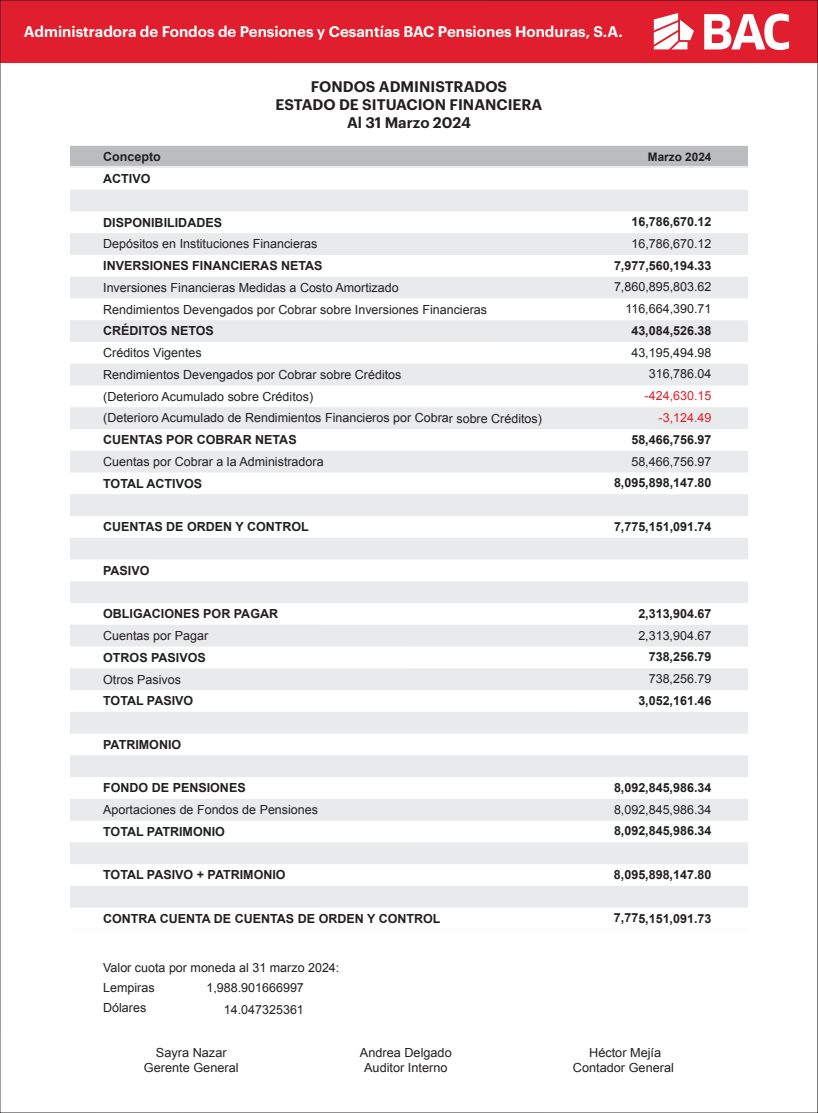
<style>
.page{position:relative;width:818px;height:1113px;background:#fff}
.page>*{position:absolute;margin:0;border:0;box-sizing:border-box;transform-origin:0 0}
.t1{font:600 15px "Graphik";color:#fff}
.t2{font:600 15px/18px "Graphik";color:#231f20;text-align:center}
.t3{font:12.5px/21.8px "Arial";color:#231f20}
.t4{font:700 12.5px/21.8px "Arial";color:#231f20}
.t5{font:12.5px/21.8px "Arial";color:#e11e2d;text-align:right}
.t6{font:700 11.75px "Arial";color:#231f20}
</style>
<div class="page">
<div style="left:70px;top:146px;width:677px;height:783px;background:#e9eaeb"></div>
<div style="left:70px;top:168px;width:677px;height:22px;background:#fff"></div>
<div style="left:70px;top:211px;width:677px;height:22px;background:#fff"></div>
<div style="left:70px;top:255px;width:677px;height:22px;background:#fff"></div>
<div style="left:70px;top:298px;width:677px;height:22px;background:#fff"></div>
<div style="left:70px;top:342px;width:677px;height:22px;background:#fff"></div>
<div style="left:70px;top:385px;width:677px;height:22px;background:#fff"></div>
<div style="left:70px;top:429px;width:677px;height:22px;background:#fff"></div>
<div style="left:70px;top:472px;width:677px;height:22px;background:#fff"></div>
<div style="left:70px;top:516px;width:677px;height:22px;background:#fff"></div>
<div style="left:70px;top:559px;width:677px;height:22px;background:#fff"></div>
<div style="left:70px;top:603px;width:677px;height:21px;background:#fff"></div>
<div style="left:70px;top:646px;width:677px;height:22px;background:#fff"></div>
<div style="left:70px;top:690px;width:677px;height:21px;background:#fff"></div>
<div style="left:70px;top:733px;width:677px;height:22px;background:#fff"></div>
<div style="left:70px;top:777px;width:677px;height:21px;background:#fff"></div>
<div style="left:70px;top:820px;width:677px;height:22px;background:#fff"></div>
<div style="left:70px;top:864px;width:677px;height:21px;background:#fff"></div>
<div style="left:70px;top:907px;width:677px;height:22px;background:#fff"></div>
<div style="left:70px;top:146px;width:677px;height:20px;background:#babcbe"></div>
<div style="left:2px;top:2px;width:813px;height:61px;background:#e11e2d"></div>
<svg style="left:704px;top:14px;width:84px;height:36px"></svg>
<svg style="left:653px;top:13px;width:40px;height:36px"></svg>
<p class="t1" style="left:24px;top:20px;width:600px">Administradora de Fondos de Pensiones y Cesantías BAC Pensiones Honduras, S.A.</p>
<p class="t2" style="left:275px;top:77px;width:268px">FONDOS ADMINISTRADOS<br>ESTADO DE SITUACION FINANCIERA<br>Al 31 Marzo 2024</p>
<p class="t4" style="left:103px;top:146px;width:59px">Concepto<br>ACTIVO</p>
<p class="t4" style="left:103px;top:212px;width:120px">DISPONIBILIDADES</p>
<p class="t3" style="left:103px;top:233px;width:215px">Depósitos en Instituciones Financieras</p>
<p class="t4" style="left:103px;top:255px;width:221px">INVERSIONES FINANCIERAS NETAS</p>
<p class="t3" style="left:103px;top:277px;width:385px">Inversiones Financieras Medidas a Costo Amortizado<br>Rendimientos Devengados por Cobrar sobre Inversiones Financieras</p>
<p class="t4" style="left:103px;top:320px;width:112px">CRÉDITOS NETOS</p>
<p class="t3" style="left:103px;top:342px;width:440px">Créditos Vigentes<br>Rendimientos Devengados por Cobrar sobre Créditos<br>(Deterioro Acumulado sobre Créditos)<br>(Deterioro Acumulado de Rendimientos Financieros por Cobrar sobre Créditos)</p>
<p class="t4" style="left:103px;top:429px;width:195px">CUENTAS POR COBRAR NETAS</p>
<p class="t3" style="left:103px;top:451px;width:222px">Cuentas por Cobrar a la Administradora</p>
<p class="t4" style="left:103px;top:473px;width:100px">TOTAL ACTIVOS</p>
<p class="t4" style="left:103px;top:516px;width:207px">CUENTAS DE ORDEN Y CONTROL</p>
<p class="t4" style="left:103px;top:560px;width:48px">PASIVO</p>
<p class="t4" style="left:103px;top:603px;width:176px">OBLIGACIONES POR PAGAR</p>
<p class="t3" style="left:103px;top:625px;width:106px">Cuentas por Pagar</p>
<p class="t4" style="left:103px;top:647px;width:104px">OTROS PASIVOS</p>
<p class="t3" style="left:103px;top:668px;width:79px">Otros Pasivos</p>
<p class="t4" style="left:103px;top:690px;width:92px">TOTAL PASIVO</p>
<p class="t4" style="left:103px;top:734px;width:80px">PATRIMONIO</p>
<p class="t4" style="left:103px;top:777px;width:144px">FONDO DE PENSIONES</p>
<p class="t3" style="left:103px;top:799px;width:216px">Aportaciones de Fondos de Pensiones</p>
<p class="t4" style="left:103px;top:821px;width:123px">TOTAL PATRIMONIO</p>
<p class="t4" style="left:103px;top:864px;width:184px">TOTAL PASIVO + PATRIMONIO</p>
<p class="t4" style="left:103px;top:908px;width:339px">CONTRA CUENTA DE CUENTAS DE ORDEN Y CONTROL</p>
<p class="t6" style="left:647px;top:149px;width:65px">Marzo 2024</p>
<p class="t4" style="left:631px;top:211px;width:81px">16,786,670.12</p>
<p class="t3" style="left:631px;top:233px;width:81px">16,786,670.12</p>
<p class="t4" style="left:613px;top:255px;width:99px">7,977,560,194.33</p>
<p class="t3" style="left:613px;top:276px;width:99px;text-align:right">7,860,895,803.62<br>116,664,390.71</p>
<p class="t4" style="left:631px;top:320px;width:81px">43,084,526.38</p>
<p class="t3" style="left:631px;top:341px;width:81px;text-align:right">43,195,494.98<br>316,786.04</p>
<p class="t5" style="left:644px;top:385px;width:68px">-424,630.15 -3,124.49</p>
<p class="t4" style="left:631px;top:429px;width:81px">58,466,756.97</p>
<p class="t3" style="left:631px;top:450px;width:81px">58,466,756.97</p>
<p class="t4" style="left:613px;top:472px;width:99px">8,095,898,147.80</p>
<p class="t4" style="left:613px;top:516px;width:99px">7,775,151,091.74</p>
<p class="t4" style="left:638px;top:603px;width:74px">2,313,904.67</p>
<p class="t3" style="left:638px;top:624px;width:74px">2,313,904.67</p>
<p class="t4" style="left:648px;top:646px;width:64px">738,256.79</p>
<p class="t3" style="left:648px;top:668px;width:64px">738,256.79</p>
<p class="t4" style="left:638px;top:690px;width:74px">3,052,161.46</p>
<p class="t4" style="left:613px;top:777px;width:99px">8,092,845,986.34</p>
<p class="t3" style="left:613px;top:798px;width:99px">8,092,845,986.34</p>
<p class="t4" style="left:613px;top:820px;width:99px">8,092,845,986.34</p>
<p class="t4" style="left:613px;top:864px;width:99px">8,095,898,147.80</p>
<p class="t4" style="left:613px;top:907px;width:99px">7,775,151,091.73</p>
<p class="t3" style="left:103px;top:957px;width:238px;line-height:20px">Valor cuota por moneda al 31 marzo 2024:<br>Lempiras<br>Dólares</p>
<p class="t3" style="left:206px;top:976px;width:99px;text-align:right">1,988.901666997<br>14.047325361</p>
<p class="t3" style="left:144px;top:1045px;width:96px;line-height:15px;text-align:center">Sayra Nazar<br>Gerente General</p>
<p class="t3" style="left:572px;top:1045px;width:103px;line-height:15px;text-align:center">Héctor Mejía<br>Contador General</p>
<p class="t3" style="left:360px;top:1045px;width:93px;line-height:15px;text-align:center">Andrea Delgado<br>Auditor Interno</p>
</div>
